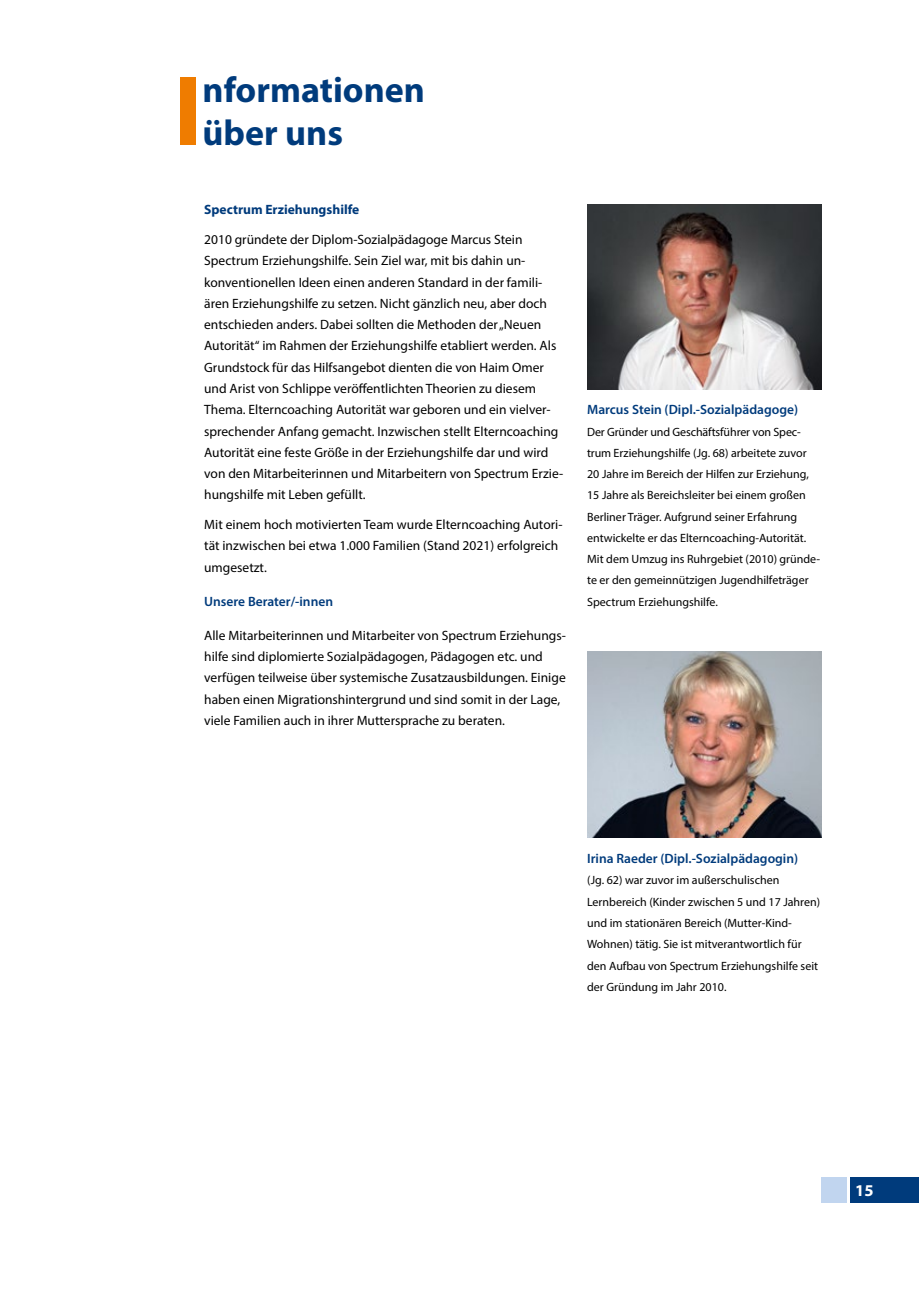
<style>
.page{position:relative;width:919px;height:1289px;background:#fff}
.page>*{position:absolute;margin:0;border:0;box-sizing:border-box;transform-origin:0 0}
.t1{font:700 100.05px "Myriad Pro";color:#ef7c00}
.t2{font:700 36px/43.2px "Myriad Pro";color:#003b7c}
.t3{font:700 16.5px "Myriad Pro";color:#fff}
.t4{font:13.5px/21.3px "Myriad Pro";color:#000}
.t5{font:600 13.5px "Myriad Pro";color:#003b7c}
.t6{font:700 13.5px "Myriad Pro";color:#003b7c}
.t7{font:12px/21.3px "Myriad Pro";color:#000}
</style>
<div class="page">
<div style="left:850px;top:1176px;width:68px;height:26px;background:#003b7c"></div>
<div style="left:820px;top:1176px;width:26px;height:26px;background:#c1d5ef"></div>
<img style="left:587px;top:204px;width:234px;height:186px">
<img style="left:587px;top:652px;width:234px;height:185px">
<h1 class="t1" style="left:174px;top:46px;width:30px">I</h1>
<h2 class="t2" style="left:203px;top:67px;width:224px">nformationen über uns</h2>
<p class="t6" style="left:204px;top:201px;width:157px">Spectrum Erziehungshilfe</p>
<p class="t4" style="left:204px;top:229px;width:360px">2010 gründete der Diplom-Sozialpädagoge Marcus Stein Spectrum Erziehungshilfe. Sein Ziel war, mit bis dahin un&shy;konventionellen Ideen einen anderen Standard in der famili&shy;ären Erziehungshilfe zu setzen. Nicht gänzlich neu, aber doch entschieden anders. Dabei sollten die Methoden der „Neuen Autorität“ im Rahmen der Erziehungshilfe etabliert werden. Als Grundstock für das Hilfsangebot dienten die von Haim Omer und Arist von Schlippe veröffentlichten Theorien zu diesem Thema. Elterncoaching Autorität war geboren und ein vielver&shy;sprechender Anfang gemacht. Inzwischen stellt Elterncoaching Autorität eine feste Größe in der Erziehungshilfe dar und wird von den Mitarbeiterinnen und Mitarbeitern von Spectrum Erzie&shy;hungshilfe mit Leben gefüllt.</p>
<p class="t4" style="left:204px;top:514px;width:360px">Mit einem hoch motivierten Team wurde Elterncoaching Autori&shy;tät inzwischen bei etwa 1.000 Familien (Stand 2021) erfolgreich umgesetzt.</p>
<p class="t5" style="left:204px;top:592px;width:130px">Unsere Berater/-innen</p>
<p class="t4" style="left:204px;top:624px;width:363px">Alle Mitarbeiterinnen und Mitarbeiter von Spectrum Erziehungs&shy;hilfe sind diplomierte Sozialpädagogen, Pädagogen etc. und verfügen teilweise über systemische Zusatzausbildungen. Einige haben einen Migrationshintergrund und sind somit in der Lage, viele Familien auch in ihrer Muttersprache zu beraten.</p>
<p class="t5" style="left:587px;top:401px;width:212px">Marcus Stein (Dipl.-Sozialpädagoge)</p>
<p class="t7" style="left:587px;top:420px;width:235px">Der Gründer und Geschäftsführer von Spec&shy;trum Erziehungshilfe (Jg. 68) arbeitete zuvor 20 Jahre im Bereich der Hilfen zur Erziehung, 15 Jahre als Bereichsleiter bei einem großen Berliner Träger. Aufgrund seiner Erfahrung entwickelte er das Elterncoaching-Autorität.<br>Mit dem Umzug ins Ruhrgebiet (2010) gründe&shy;te er den gemeinnützigen Jugendhilfeträger Spectrum Erziehungshilfe.</p>
<p class="t5" style="left:587px;top:850px;width:212px">Irina Raeder (Dipl.-Sozialpädagogin)</p>
<p class="t7" style="left:587px;top:869px;width:234px">(Jg. 62) war zuvor im außerschulischen Lernbereich (Kinder zwischen 5 und 17 Jahren) und im stationären Bereich (Mutter-Kind-Wohnen) tätig. Sie ist mitverantwortlich für den Aufbau von Spectrum Erziehungshilfe seit der Gründung im Jahr 2010.</p>
<p class="t3" style="left:855px;top:1179px;width:20px">15</p>
</div>
